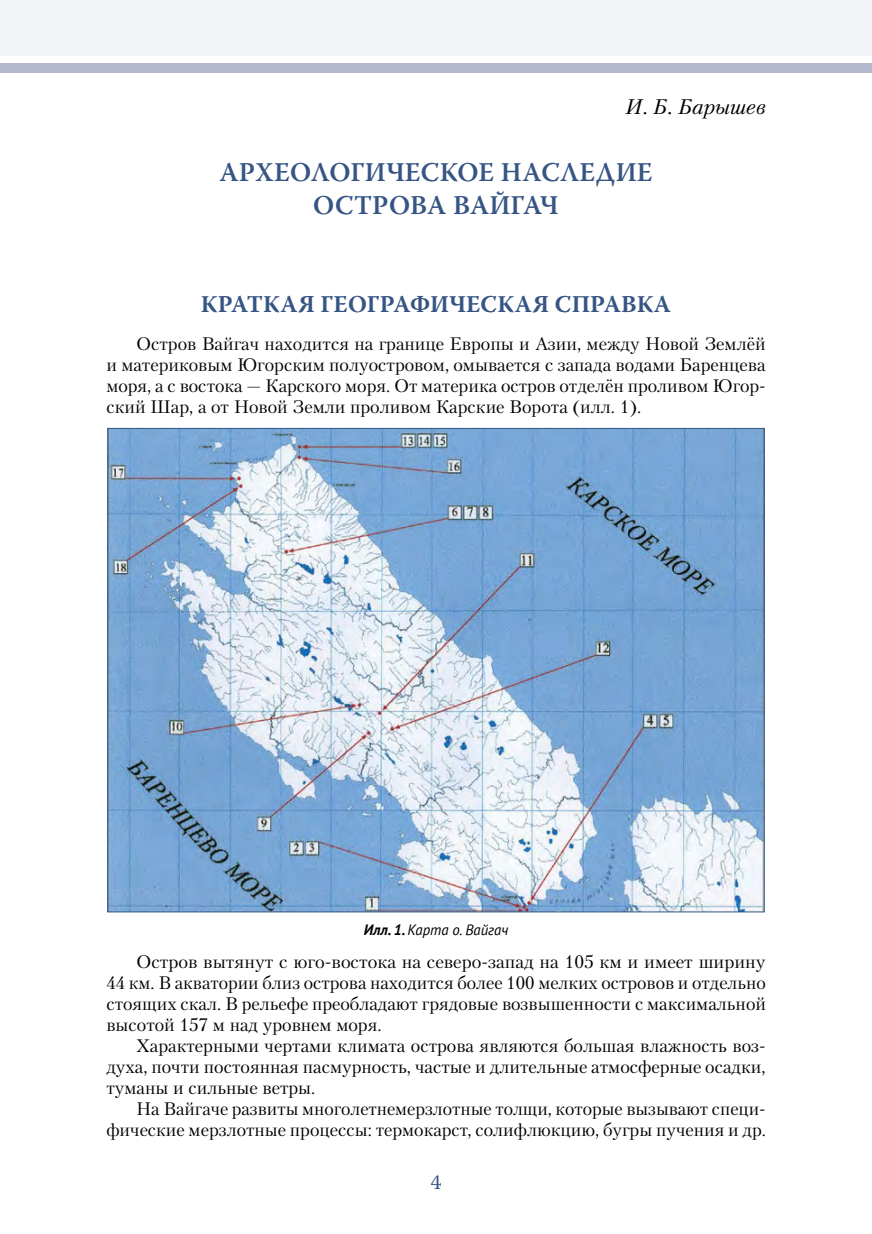
<style>
.page{position:relative;width:872px;height:1234px;background:#fff}
.page>*{position:absolute;margin:0;border:0;box-sizing:border-box;transform-origin:0 0}
.t1{font:600 27px/33px "Warnock Pro";color:#365584;text-align:center}
.t2{font:700 24px "Warnock Pro";color:#365584}
.t3{font:italic 21px "Petersburg San Pin";color:#000}
.t4{font:21px "Warnock Pro";color:#365584}
.t5{font:18px/21px "Petersburg San Pin";color:#000;text-align:justify}
.t6{font:italic 15px "PT Sans";color:#000}
.s1{font-weight:700}
</style>
<div class="page">
<img style="left:109px;top:430px;width:653px;height:480px">
<div style="left:0;top:64px;width:872px;height:9px;background:#b5b8cc"></div>
<div style="left:0;top:0;width:872px;height:56px;background:#f2f3f6"></div>
<p class="t3" style="left:625px;top:93px;width:142px">И. Б. Барышев</p>
<h1 class="t1" style="left:219px;top:155px;width:434px">АРХЕОЛОГИЧЕСКОЕ НАСЛЕДИЕ<br>ОСТРОВА ВАЙГАЧ</h1>
<h2 class="t2" style="left:201px;top:290px;width:472px">КРАТКАЯ ГЕОГРАФИЧЕСКАЯ СПРАВКА</h2>
<p class="t5" style="left:106px;top:333px;width:661px;text-indent:30px">Остров Вайгач находится на границе Европы и Азии, между Новой Землёй и материковым Югорским полуостровом, омывается с запада водами Баренцева моря, а с востока — Карского моря. От материка остров отделён проливом Югор&shy;ский Шар, а от Новой Земли проливом Карские Ворота (илл. 1).</p>
<p class="t6" style="left:364px;top:919px;width:146px"><span class="s1">Илл. 1.</span> Карта о. Вайгач</p>
<p class="t5" style="left:106px;top:950px;width:661px;text-indent:30px">Остров вытянут с юго-востока на северо-запад на 105 км и имеет ширину 44 км. В акватории близ острова находится более 100 мелких островов и отдельно стоящих скал. В рельефе преобладают грядовые возвышенности с максимальной высотой 157 м над уровнем моря.</p>
<p class="t5" style="left:106px;top:1034px;width:661px;text-indent:30px">Характерными чертами климата острова являются большая влажность воз&shy;духа, почти постоянная пасмурность, частые и длительные атмосферные осадки, туманы и сильные ветры.</p>
<p class="t5" style="left:106px;top:1097px;width:661px;text-align:right">На Вайгаче развиты многолетнемерзлотные толщи, которые вызывают специ&shy;фические мерзлотные процессы: термокарст, солифлюкцию, бугры пучения и др.</p>
<p class="t4" style="left:431px;top:1168px;width:12px">4</p>
</div>
